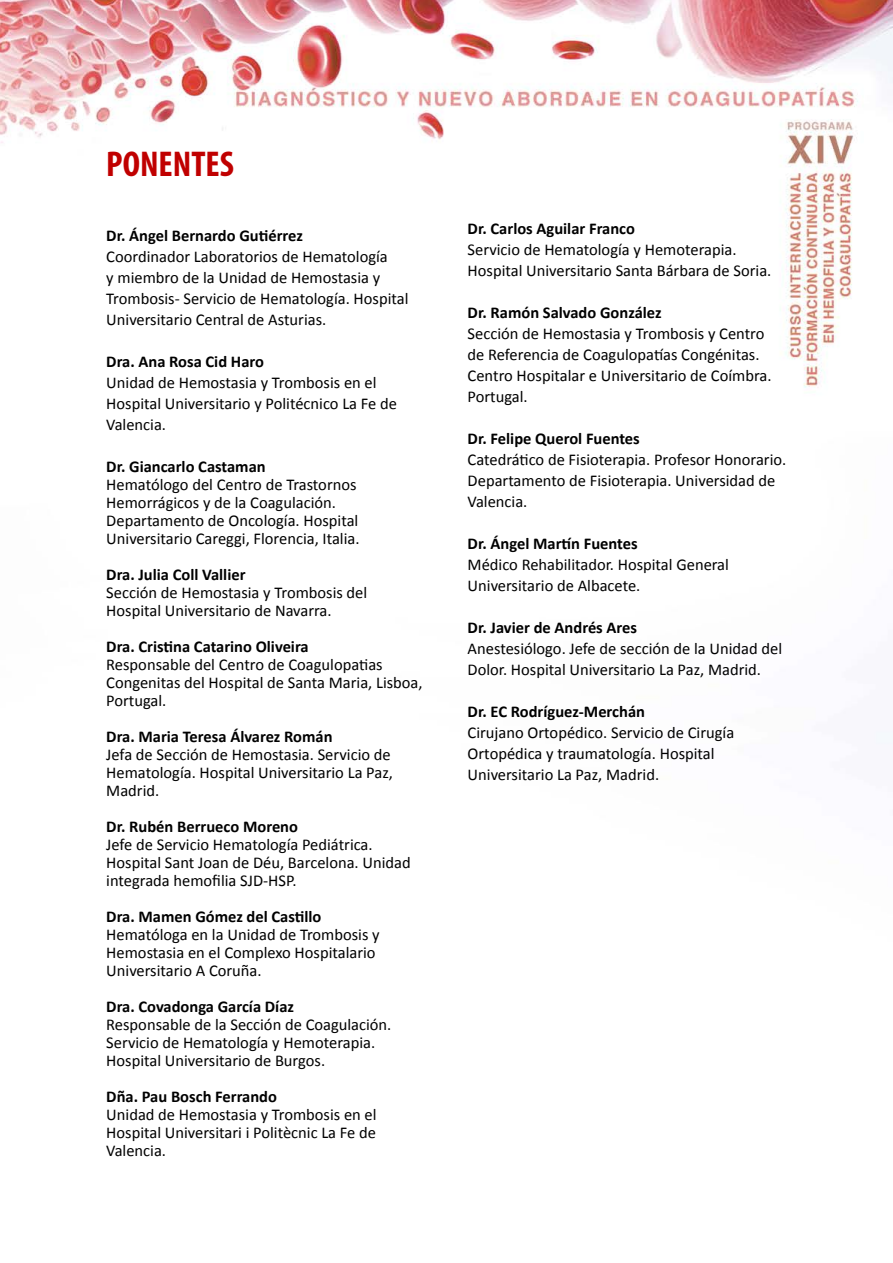
<style>
.page{position:relative;width:893px;height:1263px;background:#fff}
.page>*{position:absolute;margin:0;border:0;box-sizing:border-box;transform-origin:0 0}
.t1{font:700 condensed 36px "Myriad Pro";color:#c00000}
.t2{font:16.5px/18px "Calibri";color:#000}
.t3{font:700 16.5px "Calibri";color:#000}
</style>
<div class="page">
<img style="left:0;top:0;width:893px;height:388px">
<h1 class="t1" style="left:106px;top:142px;width:129px">PONENTES</h1>
<p class="t3" style="left:106px;top:225px;width:198px">Dr. Ángel Bernardo Gutiérrez</p>
<p class="t2" style="left:106px;top:246px;width:304px;line-height:21px">Coordinador Laboratorios de Hematología<br>y miembro de la Unidad de Hemostasia y Trombosis- Servicio de Hematología. Hospital Universitario Central de Asturias.</p>
<p class="t3" style="left:106px;top:351px;width:159px">Dra. Ana Rosa Cid Haro</p>
<p class="t2" style="left:106px;top:372px;width:292px;line-height:21px">Unidad de Hemostasia y Trombosis en el<br>Hospital Universitario y Politécnico La Fe de<br>Valencia.</p>
<p class="t3" style="left:106px;top:456px;width:161px">Dr. Giancarlo Castaman</p>
<p class="t2" style="left:106px;top:475px;width:255px">Hematólogo del Centro de Trastornos Hemorrágicos y de la Coagulación.<br>Departamento de Oncología. Hospital Universitario Careggi, Florencia, Italia.</p>
<p class="t3" style="left:106px;top:564px;width:141px">Dra. Julia Coll Vallier</p>
<p class="t2" style="left:106px;top:583px;width:262px">Sección de Hemostasia y Trombosis del<br>Hospital Universitario de Navarra.</p>
<p class="t3" style="left:106px;top:636px;width:204px">Dra. Cristina Catarino Oliveira</p>
<p class="t2" style="left:106px;top:655px;width:318px">Responsable del Centro de Coagulopatias<br>Congenitas del Hospital de Santa Maria, Lisboa,<br>Portugal.</p>
<p class="t3" style="left:106px;top:726px;width:228px">Dra. Maria Teresa Álvarez Román</p>
<p class="t2" style="left:106px;top:745px;width:288px">Jefa de Sección de Hemostasia. Servicio de<br>Hematología. Hospital Universitario La Paz,<br>Madrid.</p>
<p class="t3" style="left:106px;top:816px;width:193px">Dr. Rubén Berrueco Moreno</p>
<p class="t2" style="left:106px;top:835px;width:306px">Jefe de Servicio Hematología Pediátrica.<br>Hospital Sant Joan de Déu, Barcelona. Unidad integrada hemofilia SJD-HSP.</p>
<p class="t3" style="left:106px;top:906px;width:217px">Dra. Mamen Gómez del Castillo</p>
<p class="t2" style="left:106px;top:925px;width:275px">Hematóloga en la Unidad de Trombosis y<br>Hemostasia en el Complexo Hospitalario<br>Universitario A Coruña.</p>
<p class="t3" style="left:106px;top:996px;width:189px">Dra. Covadonga García Díaz</p>
<p class="t2" style="left:106px;top:1015px;width:287px">Responsable de la Sección de Coagulación.<br>Servicio de Hematología y Hemoterapia.<br>Hospital Universitario de Burgos.</p>
<p class="t3" style="left:106px;top:1086px;width:172px">Dña. Pau Bosch Ferrando</p>
<p class="t2" style="left:106px;top:1105px;width:272px;text-align:justify">Unidad de Hemostasia y Trombosis en el Hospital Universitari i Politècnic La Fe de Valencia.</p>
<p class="t3" style="left:468px;top:218px;width:169px">Dr. Carlos Aguilar Franco</p>
<p class="t2" style="left:468px;top:239px;width:305px;line-height:21px">Servicio de Hematología y Hemoterapia.<br>Hospital Universitario Santa Bárbara de Soria.</p>
<p class="t3" style="left:468px;top:302px;width:195px">Dr. Ramón Salvado González</p>
<p class="t2" style="left:468px;top:323px;width:305px;line-height:21px">Sección de Hemostasia y Trombosis y Centro de Referencia de Coagulopatías Congénitas.<br>Centro Hospitalar e Universitario de Coímbra.<br>Portugal.</p>
<p class="t3" style="left:468px;top:428px;width:174px">Dr. Felipe Querol Fuentes</p>
<p class="t2" style="left:468px;top:449px;width:320px;line-height:21px">Catedrático de Fisioterapia. Profesor Honorario.<br>Departamento de Fisioterapia. Universidad de<br>Valencia.</p>
<p class="t3" style="left:468px;top:533px;width:172px">Dr. Ángel Martín Fuentes</p>
<p class="t2" style="left:468px;top:554px;width:263px;line-height:21px">Médico Rehabilitador. Hospital General<br>Universitario de Albacete.</p>
<p class="t3" style="left:468px;top:617px;width:171px">Dr. Javier de Andrés Ares</p>
<p class="t2" style="left:468px;top:638px;width:316px;line-height:21px">Anestesiólogo. Jefe de sección de la Unidad del<br>Dolor. Hospital Universitario La Paz, Madrid.</p>
<p class="t3" style="left:468px;top:701px;width:179px">Dr. EC Rodríguez-Merchán</p>
<p class="t2" style="left:468px;top:722px;width:268px;line-height:21px">Cirujano Ortopédico. Servicio de Cirugía<br>Ortopédica y traumatología. Hospital<br>Universitario La Paz, Madrid.</p>
</div>
